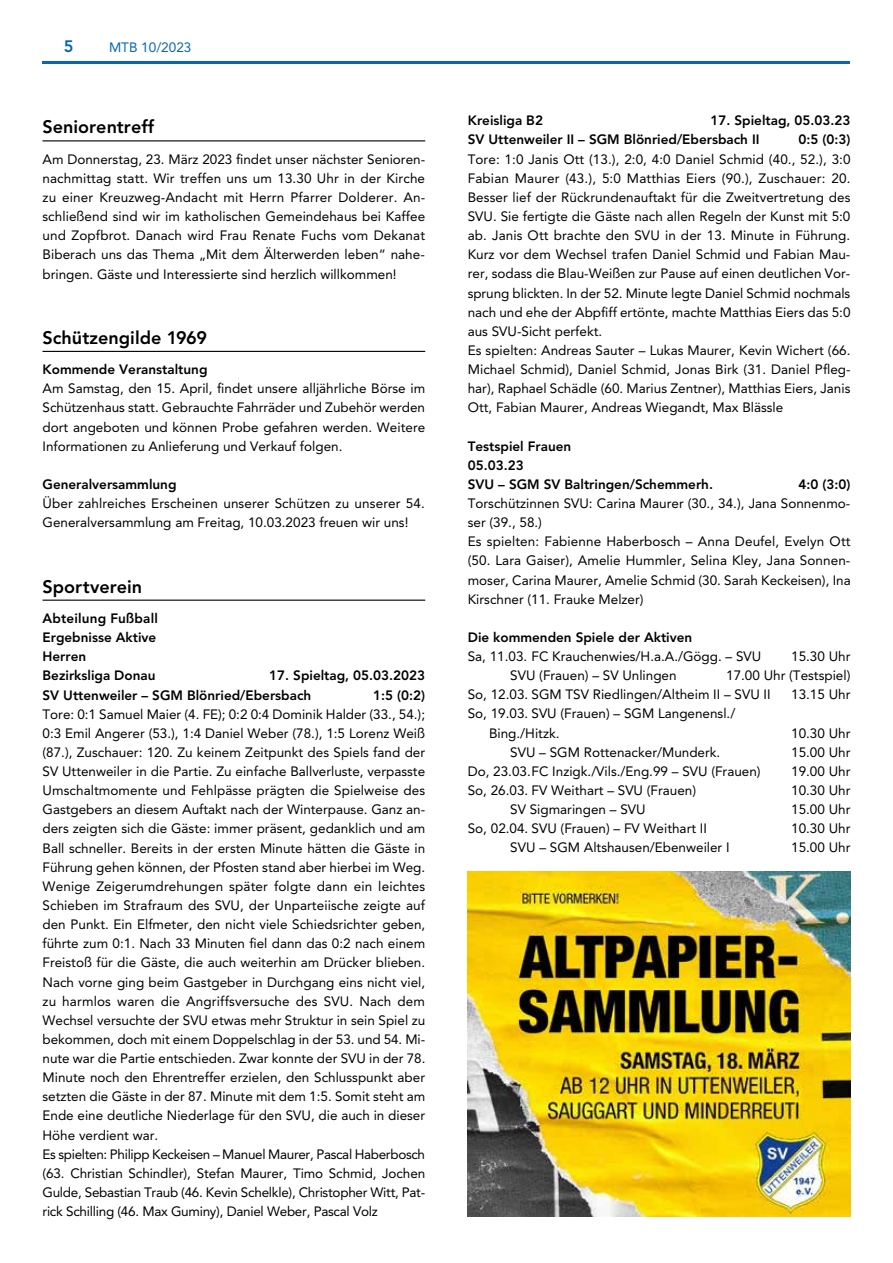
<style>
.page{position:relative;width:893px;height:1263px;background:#fff}
.page>*{position:absolute;margin:0;border:0;box-sizing:border-box;transform-origin:0 0}
.t1{font:800 18px "Avenir LT Pro";color:#000}
.t2{font:800 16.5px "Avenir LT Pro";color:#0666b0}
.t3{font:13.5px/19.2px "Avenir LT Pro";color:#000}
.t4{font:800 13.5px/19.2px "Avenir LT Pro";color:#000}
.t5{font:13.5px "Avenir LT Pro";color:#0666b0}
</style>
<div class="page">
<hr style="left:43px;top:62px;width:807px;height:2px;background:#0666b0">
<hr style="left:43px;top:140px;width:382px;height:1px;background:#000">
<hr style="left:43px;top:351px;width:382px;height:1px;background:#000">
<hr style="left:43px;top:600px;width:382px;height:1px;background:#000">
<img style="left:468px;top:872px;width:382px;height:344px">
<p class="t2" style="left:64px;top:36px;width:11px">5</p>
<p class="t5" style="left:109px;top:39px;width:84px">MTB 10/2023</p>
<h1 class="t1" style="left:43px;top:117px;width:113px">Seniorentreff</h1>
<p class="t3" style="left:43px;top:149px;width:384px;text-align:justify">Am Donnerstag, 23. März 2023 findet unser nächster Senioren&shy;nachmittag statt. Wir treffen uns um 13.30 Uhr in der Kirche zu einer Kreuzweg-Andacht mit Herrn Pfarrer Dolderer. An&shy;schließend sind wir im katholischen Gemeindehaus bei Kaffee und Zopfbrot. Danach wird Frau Renate Fuchs vom Dekanat Biberach uns das Thema „Mit dem Älterwerden leben“ nahe&shy;bringen. Gäste und Interessierte sind herzlich willkommen!</p>
<h1 class="t1" style="left:43px;top:327px;width:166px">Schützengilde 1969</h1>
<p class="t4" style="left:43px;top:360px;width:166px">Kommende Veranstaltung</p>
<p class="t3" style="left:43px;top:379px;width:384px;text-align:justify">Am Samstag, den 15. April, findet unsere alljährliche Börse im Schützenhaus statt. Gebrauchte Fahrräder und Zubehör werden dort angeboten und können Probe gefahren werden. Weitere Informationen zu Anlieferung und Verkauf folgen.</p>
<p class="t4" style="left:43px;top:475px;width:136px">Generalversammlung</p>
<p class="t3" style="left:43px;top:494px;width:384px">Über zahlreiches Erscheinen unserer Schützen zu unserer 54.<br>Generalversammlung am Freitag, 10.03.2023 freuen wir uns!</p>
<h1 class="t1" style="left:43px;top:576px;width:101px">Sportverein</h1>
<p class="t4" style="left:43px;top:609px;width:117px">Abteilung Fußball<br>Ergebnisse Aktive<br>Herren<br>Bezirksliga Donau</p>
<p class="t4" style="left:43px;top:666px;width:384px;text-indent:227px">17. Spieltag, 05.03.2023<br>SV Uttenweiler – SGM Blönried/Ebersbach</p>
<p class="t4" style="left:373px;top:685px;width:53px">1:5 (0:2)</p>
<p class="t3" style="left:43px;top:704px;width:384px">Tore: 0:1 Samuel Maier (4. FE); 0:2 0:4 Dominik Halder (33., 54.); 0:3 Emil Angerer (53.), 1:4 Daniel Weber (78.), 1:5 Lorenz Weiß (87.), Zuschauer: 120. Zu keinem Zeitpunkt des Spiels fand der SV Uttenweiler in die Partie. Zu einfache Ballverluste, verpasste Umschaltmomente und Fehlpässe prägten die Spielweise des Gastgebers an diesem Auftakt nach der Winterpause. Ganz an&shy;ders zeigten sich die Gäste: immer präsent, gedanklich und am Ball schneller. Bereits in der ersten Minute hätten die Gäste in Führung gehen können, der Pfosten stand aber hierbei im Weg.<br>Wenige Zeigerumdrehungen später folgte dann ein leichtes Schieben im Strafraum des SVU, der Unparteiische zeigte auf den Punkt. Ein Elfmeter, den nicht viele Schiedsrichter geben, führte zum 0:1. Nach 33 Minuten fiel dann das 0:2 nach einem Freistoß für die Gäste, die auch weiterhin am Drücker blieben.<br>Nach vorne ging beim Gastgeber in Durchgang eins nicht viel, zu harmlos waren die Angriffsversuche des SVU. Nach dem Wechsel versuchte der SVU etwas mehr Struktur in sein Spiel zu bekommen, doch mit einem Doppelschlag in der 53. und 54. Mi&shy;nute war die Partie entschieden. Zwar konnte der SVU in der 78.<br>Minute noch den Ehrentreffer erzielen, den Schlusspunkt aber setzten die Gäste in der 87. Minute mit dem 1:5. Somit steht am Ende eine deutliche Niederlage für den SVU, die auch in dieser Höhe verdient war.<br>Es spielten: Philipp Keckeisen – Manuel Maurer, Pascal Haberbosch (63. Christian Schindler), Stefan Maurer, Timo Schmid, Jochen Gulde, Sebastian Traub (46. Kevin Schelkle), Christopher Witt, Pat&shy;rick Schilling (46. Max Guminy), Daniel Weber, Pascal Volz</p>
<p class="t4" style="left:468px;top:111px;width:384px;text-indent:243px">17. Spieltag, 05.03.23<br>SV Uttenweiler II – SGM Blönried/Ebersbach II</p>
<p class="t4" style="left:468px;top:111px;width:77px">Kreisliga B2</p>
<p class="t4" style="left:798px;top:130px;width:53px">0:5 (0:3)</p>
<p class="t3" style="left:468px;top:149px;width:384px">Tore: 1:0 Janis Ott (13.), 2:0, 4:0 Daniel Schmid (40., 52.), 3:0<br>Fabian Maurer (43.), 5:0 Matthias Eiers (90.), Zuschauer: 20.<br>Besser lief der Rückrundenauftakt für die Zweitvertretung des SVU. Sie fertigte die Gäste nach allen Regeln der Kunst mit 5:0 ab. Janis Ott brachte den SVU in der 13. Minute in Führung.<br>Kurz vor dem Wechsel trafen Daniel Schmid und Fabian Mau&shy;rer, sodass die Blau-Weißen zur Pause auf einen deutlichen Vor&shy;sprung blickten. In der 52. Minute legte Daniel Schmid nochmals nach und ehe der Abpfiff ertönte, machte Matthias Eiers das 5:0 aus SVU-Sicht perfekt.<br>Es spielten: Andreas Sauter – Lukas Maurer, Kevin Wichert (66.<br>Michael Schmid), Daniel Schmid, Jonas Birk (31. Daniel Pfleg&shy;har), Raphael Schädle (60. Marius Zentner), Matthias Eiers, Janis Ott, Fabian Maurer, Andreas Wiegandt, Max Blässle</p>
<p class="t4" style="left:468px;top:436px;width:247px">Testspiel Frauen<br>05.03.23<br>SVU – SGM SV Baltringen/Schemmerh.</p>
<p class="t4" style="left:798px;top:475px;width:53px">4:0 (3:0)</p>
<p class="t3" style="left:468px;top:494px;width:384px">Torschützinnen SVU: Carina Maurer (30., 34.), Jana Sonnenmo&shy;ser (39., 58.)<br>Es spielten: Fabienne Haberbosch – Anna Deufel, Evelyn Ott (50. Lara Gaiser), Amelie Hummler, Selina Kley, Jana Sonnen&shy;moser, Carina Maurer, Amelie Schmid (30. Sarah Keckeisen), Ina Kirschner (11. Frauke Melzer)</p>
<p class="t4" style="left:468px;top:628px;width:226px">Die kommenden Spiele der Aktiven</p>
<p class="t3" style="left:468px;top:647px;width:295px">Sa, 11.03. FC Krauchenwies/H.a.A./Gögg. – SVU</p>
<p class="t3" style="left:791px;top:647px;width:61px">15.30 Uhr</p>
<p class="t3" style="left:510px;top:666px;width:168px">SVU (Frauen) – SV Unlingen</p>
<p class="t3" style="left:468px;top:666px;width:384px;text-indent:258px">17.00 Uhr (Testspiel)<br>So, 12.03. SGM TSV Riedlingen/Altheim II – SVU II</p>
<p class="t3" style="left:791px;top:685px;width:61px">13.15 Uhr</p>
<p class="t3" style="left:489px;top:704px;width:248px;text-indent:-21px">So, 19.03. SVU (Frauen) – SGM Langenensl./<br>Bing./Hitzk.</p>
<p class="t3" style="left:791px;top:723px;width:61px">10.30 Uhr</p>
<p class="t3" style="left:510px;top:742px;width:212px">SVU – SGM Rottenacker/Munderk.</p>
<p class="t3" style="left:791px;top:742px;width:61px">15.00 Uhr</p>
<p class="t3" style="left:468px;top:761px;width:294px">Do, 23.03.FC Inzigk./Vils./Eng.99 – SVU (Frauen)</p>
<p class="t3" style="left:791px;top:761px;width:61px">19.00 Uhr</p>
<p class="t3" style="left:468px;top:780px;width:230px">So, 26.03. FV Weithart – SVU (Frauen)</p>
<p class="t3" style="left:791px;top:780px;width:61px">10.30 Uhr</p>
<p class="t3" style="left:510px;top:800px;width:137px">SV Sigmaringen – SVU</p>
<p class="t3" style="left:791px;top:800px;width:61px">15.00 Uhr</p>
<p class="t3" style="left:468px;top:819px;width:241px">So, 02.04. SVU (Frauen) – FV Weithart II</p>
<p class="t3" style="left:791px;top:819px;width:61px">10.30 Uhr</p>
<p class="t3" style="left:510px;top:838px;width:221px">SVU – SGM Altshausen/Ebenweiler I</p>
<p class="t3" style="left:791px;top:838px;width:61px">15.00 Uhr</p>
</div>
